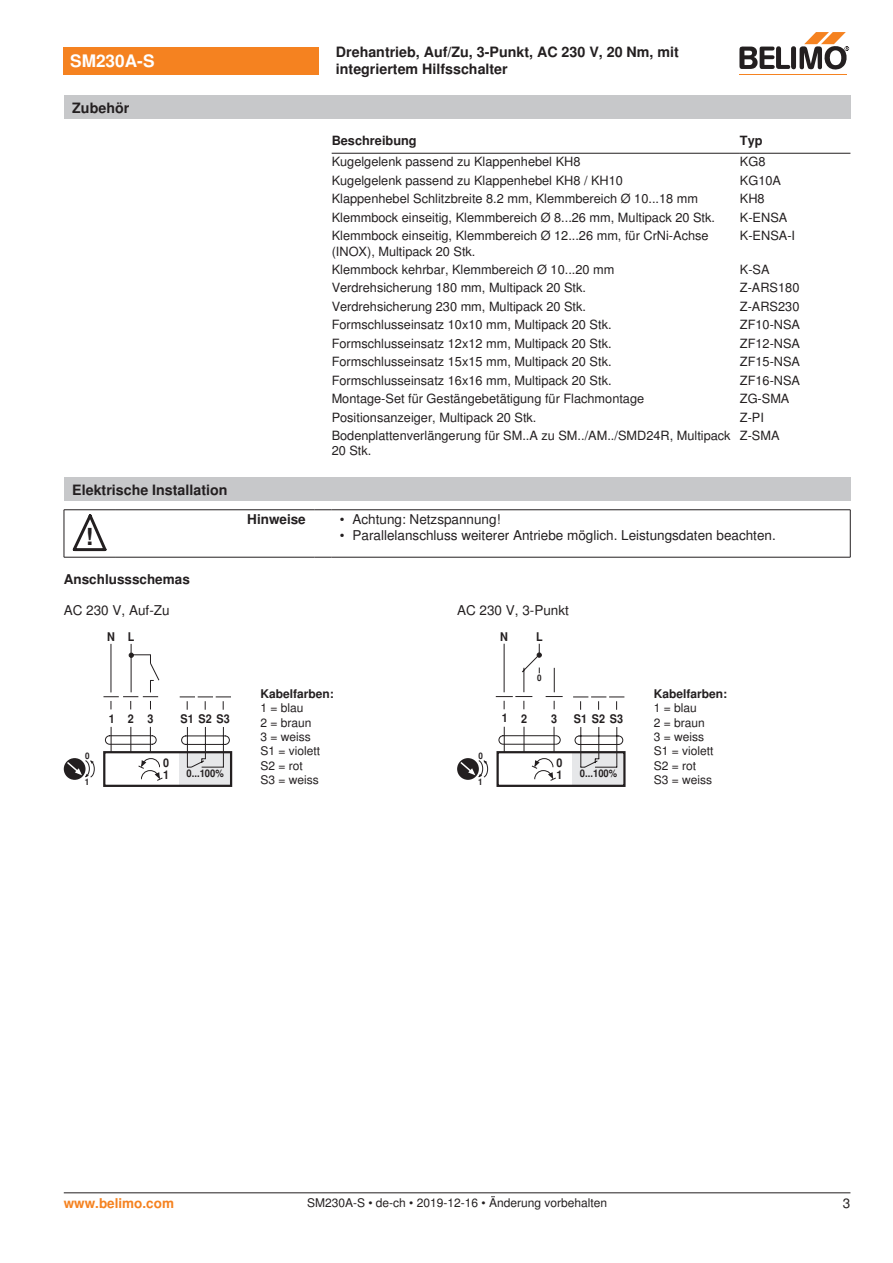
<style>
.page{position:relative;width:893px;height:1263px;background:#fff}
.page>*{position:absolute;margin:0;border:0;box-sizing:border-box;transform-origin:0 0}
.t1{font:700 23.55px "Nimbus Sans BEL";color:#231f20}
.t2{font:700 17.25px "Nimbus Sans BEL";color:#fff}
.t3{font:700 14.25px/17.1px "Nimbus Sans BEL";color:#231f20}
.Bulletpoints{font:13.5px "Nimbus Sans BEL";color:#231f20}
.Anschluss_Schema_Bas{font:13.5px "Nimbus Sans BEL";color:#231f20}
.Tabellenkopf_rechtsb{font:700 13.5px "Nimbus Sans BEL";color:#231f20}
.t4{font:700 13.5px "Nimbus Sans BEL";color:#f58220}
.Rechtsbündig_Footer{font:13.5px "Nimbus Sans BEL";color:#231f20}
.Tabellentext_1mm{font:12.75px/15.3px "Nimbus Sans BEL";color:#231f20}
.Tabellenkopf{font:700 12.75px "Nimbus Sans BEL";color:#231f20}
.Legende{font:12px/14.4px "Nimbus Sans BEL";color:#231f20}
.Footer_EU_center{font:12px "Nimbus Sans BEL";color:#231f20}
.t5{font:700 12px "Nimbus Sans BEL";color:#231f20;scale:.9 1}
.Anschluss_Schema_Bas-2{font:700 12px "Nimbus Sans BEL";color:#231f20}
.t6{font:700 10.5px "Nimbus Sans BEL";color:#231f20;scale:.9 1}
.t7{font:700 9px "Nimbus Sans BEL";color:#231f20;scale:.9 1}
</style>
<div class="page">
<hr style="left:332px;top:153px;width:408px;height:1px;background:#231f20">
<hr style="left:740px;top:153px;width:110px;height:1px;background:#231f20">
<div style="left:64px;top:478px;width:786px;height:23px;background:#c7c8ca"></div>
<hr style="left:64px;top:510px;width:1px;height:47px;background:#231f20">
<hr style="left:850px;top:510px;width:1px;height:47px;background:#231f20">
<hr style="left:64px;top:509px;width:51px;height:1px;background:#231f20">
<hr style="left:115px;top:509px;width:199px;height:1px;background:#231f20">
<svg style="left:314px;top:509px;width:17px;height:1px"></svg>
<hr style="left:331px;top:509px;width:519px;height:1px;background:#231f20">
<hr style="left:64px;top:557px;width:51px;height:1px;background:#231f20">
<hr style="left:115px;top:557px;width:199px;height:1px;background:#231f20">
<svg style="left:314px;top:557px;width:17px;height:1px"></svg>
<hr style="left:331px;top:557px;width:519px;height:1px;background:#231f20">
<svg style="left:73px;top:514px;width:34px;height:38px"></svg>
<div style="left:179px;top:752px;width:51px;height:34px;background:#e6e7e9"></div>
<div style="left:103px;top:751px;width:129px;height:36px;border:2px solid #231f20"></div>
<svg style="left:64px;top:758px;width:22px;height:22px"></svg>
<svg style="left:65px;top:760px;width:30px;height:17px"></svg>
<svg style="left:103px;top:643px;width:129px;height:138px"></svg>
<div style="left:572px;top:752px;width:51px;height:34px;background:#e6e7e9"></div>
<div style="left:496px;top:751px;width:130px;height:36px;border:2px solid #231f20"></div>
<svg style="left:457px;top:758px;width:22px;height:22px"></svg>
<svg style="left:459px;top:760px;width:29px;height:17px"></svg>
<svg style="left:495px;top:643px;width:130px;height:138px"></svg>
<div style="left:64px;top:47px;width:255px;height:27px;background:#f58220"></div>
<hr style="left:739px;top:74px;width:107px;height:1px;background:#f58220">
<svg style="left:739px;top:32px;width:110px;height:38px"></svg>
<div style="left:64px;top:96px;width:786px;height:23px;background:#c7c8ca"></div>
<hr style="left:64px;top:1192px;width:786px;height:1px;background:#231f20">
<p class="t2" style="left:70px;top:51px;width:86px">SM230A-S</p>
<p class="t3" style="left:336px;top:44px;width:344px">Drehantrieb, Auf/Zu, 3-Punkt, AC 230 V, 20 Nm, mit integriertem Hilfsschalter</p>
<p class="t3" style="left:72px;top:100px;width:58px">Zubehör</p>
<p class="t3" style="left:72px;top:482px;width:157px">Elektrische Installation</p>
<p class="t1" style="left:86px;top:523px;width:9px">!</p>
<p class="Tabellenkopf" style="left:332px;top:133px;width:87px">Beschreibung</p>
<p class="Tabellenkopf" style="left:740px;top:133px;width:24px">Typ</p>
<p class="Tabellentext_1mm" style="left:332px;top:154px;width:250px">Kugelgelenk passend zu Klappenhebel KH8</p>
<p class="Tabellentext_1mm" style="left:740px;top:154px;width:27px">KG8</p>
<p class="Tabellentext_1mm" style="left:332px;top:173px;width:293px">Kugelgelenk passend zu Klappenhebel KH8 / KH10</p>
<p class="Tabellentext_1mm" style="left:740px;top:173px;width:43px">KG10A</p>
<p class="Tabellentext_1mm" style="left:332px;top:191px;width:368px">Klappenhebel Schlitzbreite 8.2 mm, Klemmbereich Ø 10...18 mm</p>
<p class="Tabellentext_1mm" style="left:740px;top:191px;width:26px">KH8</p>
<p class="Tabellentext_1mm" style="left:332px;top:210px;width:385px">Klemmbock einseitig, Klemmbereich Ø 8...26 mm, Multipack 20 Stk.</p>
<p class="Tabellentext_1mm" style="left:740px;top:210px;width:49px">K-ENSA</p>
<p class="Tabellentext_1mm" style="left:332px;top:228px;width:378px">Klemmbock einseitig, Klemmbereich Ø 12...26 mm, für CrNi-Achse (INOX), Multipack 20 Stk.</p>
<p class="Tabellentext_1mm" style="left:740px;top:228px;width:57px">K-ENSA-I</p>
<p class="Tabellentext_1mm" style="left:332px;top:262px;width:284px">Klemmbock kehrbar, Klemmbereich Ø 10...20 mm</p>
<p class="Tabellentext_1mm" style="left:740px;top:262px;width:31px">K-SA</p>
<p class="Tabellentext_1mm" style="left:332px;top:280px;width:256px">Verdrehsicherung 180 mm, Multipack 20 Stk.</p>
<p class="Tabellentext_1mm" style="left:740px;top:280px;width:61px">Z-ARS180</p>
<p class="Tabellentext_1mm" style="left:332px;top:299px;width:256px">Verdrehsicherung 230 mm, Multipack 20 Stk.</p>
<p class="Tabellentext_1mm" style="left:740px;top:299px;width:61px">Z-ARS230</p>
<p class="Tabellentext_1mm" style="left:332px;top:317px;width:281px">Formschlusseinsatz 10x10 mm, Multipack 20 Stk.</p>
<p class="Tabellentext_1mm" style="left:740px;top:317px;width:62px">ZF10-NSA</p>
<p class="Tabellentext_1mm" style="left:332px;top:336px;width:281px">Formschlusseinsatz 12x12 mm, Multipack 20 Stk.</p>
<p class="Tabellentext_1mm" style="left:740px;top:336px;width:62px">ZF12-NSA</p>
<p class="Tabellentext_1mm" style="left:332px;top:354px;width:281px">Formschlusseinsatz 15x15 mm, Multipack 20 Stk.</p>
<p class="Tabellentext_1mm" style="left:740px;top:354px;width:62px">ZF15-NSA</p>
<p class="Tabellentext_1mm" style="left:332px;top:373px;width:281px">Formschlusseinsatz 16x16 mm, Multipack 20 Stk.</p>
<p class="Tabellentext_1mm" style="left:740px;top:373px;width:62px">ZF16-NSA</p>
<p class="Tabellentext_1mm" style="left:332px;top:391px;width:314px">Montage-Set für Gestängebetätigung für Flachmontage</p>
<p class="Tabellentext_1mm" style="left:740px;top:391px;width:51px">ZG-SMA</p>
<p class="Tabellentext_1mm" style="left:332px;top:410px;width:206px">Positionsanzeiger, Multipack 20 Stk.</p>
<p class="Tabellentext_1mm" style="left:740px;top:410px;width:26px">Z-PI</p>
<p class="Tabellentext_1mm" style="left:332px;top:428px;width:400px">Bodenplattenverlängerung für SM..A zu SM../AM../SMD24R, Multipack<br>20 Stk.</p>
<p class="Tabellentext_1mm" style="left:740px;top:428px;width:41px">Z-SMA</p>
<p class="Tabellenkopf_rechtsb" style="left:247px;top:511px;width:60px">Hinweise</p>
<p class="Bulletpoints" style="left:340px;top:511px;width:162px">• Achtung: Netzspannung!</p>
<p class="Bulletpoints" style="left:340px;top:527px;width:437px">• Parallelanschluss weiterer Antriebe möglich. Leistungsdaten beachten.</p>
<p class="Tabellenkopf_rechtsb" style="left:64px;top:571px;width:128px">Anschlussschemas</p>
<p class="Anschluss_Schema_Bas" style="left:64px;top:602px;width:107px">AC 230 V, Auf-Zu</p>
<p class="Anschluss_Schema_Bas" style="left:457px;top:602px;width:113px">AC 230 V, 3-Punkt</p>
<p class="t5" style="left:107px;top:630px;width:32px">N L</p>
<p class="t7" style="left:85px;top:751px;width:7px">0</p>
<p class="t7" style="left:85px;top:777px;width:7px">1</p>
<p class="t5" style="left:109px;top:712px;width:51px">123</p>
<p class="t5" style="left:180px;top:712px;width:56px">S1 S2 S3</p>
<p class="t5" style="left:163px;top:756px;width:8px">0</p>
<p class="t5" style="left:163px;top:768px;width:8px">1</p>
<p class="t6" style="left:187px;top:767px;width:43px">0...100%</p>
<p class="Anschluss_Schema_Bas-2" style="left:260px;top:686px;width:75px">Kabelfarben:</p>
<p class="Legende" style="left:260px;top:701px;width:53px">1 = blau<br>2 = braun<br>3 = weiss</p>
<p class="Legende" style="left:260px;top:744px;width:61px">S1 = violett<br>S2 = rot<br>S3 = weiss</p>
<p class="t7" style="left:479px;top:751px;width:7px">0</p>
<p class="t7" style="left:478px;top:777px;width:7px">1</p>
<p class="t5" style="left:500px;top:629px;width:10px">N</p>
<p class="t5" style="left:536px;top:629px;width:9px">L</p>
<p class="t7" style="left:537px;top:672px;width:7px">0</p>
<p class="t5" style="left:502px;top:711px;width:29px">1 2</p>
<p class="t5" style="left:551px;top:712px;width:8px">3</p>
<p class="t5" style="left:574px;top:712px;width:56px">S1 S2 S3</p>
<p class="t5" style="left:556px;top:756px;width:8px">0</p>
<p class="t5" style="left:556px;top:768px;width:8px">1</p>
<p class="t6" style="left:580px;top:767px;width:43px">0...100%</p>
<p class="Anschluss_Schema_Bas-2" style="left:654px;top:686px;width:75px">Kabelfarben:</p>
<p class="Legende" style="left:654px;top:701px;width:53px">1 = blau<br>2 = braun<br>3 = weiss</p>
<p class="Legende" style="left:654px;top:744px;width:61px">S1 = violett<br>S2 = rot<br>S3 = weiss</p>
<p class="t4" style="left:64px;top:1195px;width:112px">www.belimo.com</p>
<p class="Footer_EU_center" style="left:307px;top:1196px;width:302px">SM230A-S • de-ch • 2019-12-16 • Änderung vorbehalten</p>
<p class="Rechtsbündig_Footer" style="left:843px;top:1195px;width:9px">3</p>
</div>
